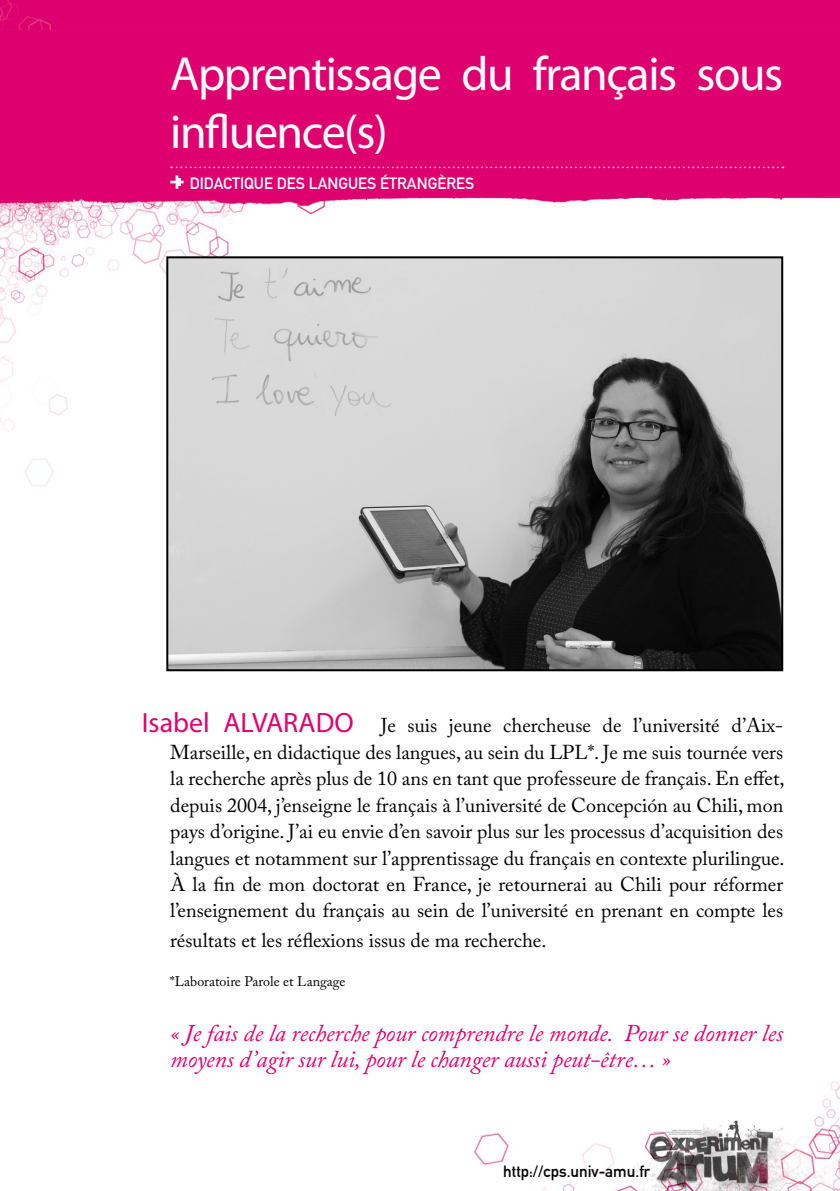
<style>
.page{position:relative;width:840px;height:1191px;background:#fff}
.page>*{position:absolute;margin:0;border:0;box-sizing:border-box;transform-origin:0 0}
.t1{font:48px/57.6px "Myriad Pro";letter-spacing:-.03em;color:#fff}
.t2{font:italic 24px/26.4px "Adobe Caslon Pro";letter-spacing:-.005em;color:#df006e}
.t3{font:20px/26.4px "Adobe Caslon Pro";color:#000;text-align:justify}
.t4{font:700 16px "DIN Alternate";color:#fff}
.t5{font:700 16px "DIN Alternate";color:#000}
.t6{font:14px "Adobe Caslon Pro";color:#000}
.s1{font-family:"Myriad Pro";font-size:28px;color:#df006e}
</style>
<div class="page">
<img style="left:0;top:0;width:839px;height:1191px">
<img style="left:169px;top:259px;width:610px;height:409px">
<div style="left:166px;top:256px;width:616px;height:415px;border:2px solid #000"></div>
<svg style="left:170px;top:175px;width:13px;height:14px"></svg>
<svg style="left:171px;top:167px;width:612px;height:1px"></svg>
<h1 class="t1" style="left:170px;top:44px;width:614px">Apprentissage du français sous influence(s)</h1>
<p class="t4" style="left:190px;top:171px;width:286px">DIDACTIQUE DES LANGUES ÉTRANGÈRES</p>
<p class="t3" style="left:170px;top:712px;width:615px;text-indent:-28px"><span class="s1">Isabel ALVARADO</span> Je suis jeune chercheuse de l’université d’Aix-Marseille, en didactique des langues, au sein du LPL*. Je me suis tournée vers la recherche après plus de 10 ans en tant que professeure de français. En effet, depuis 2004, j’enseigne le français à l’université de Concepción au Chili, mon pays d’origine. J’ai eu envie d’en savoir plus sur les processus d’acquisition des langues et notamment sur l’apprentissage du français en contexte plurilingue.<br>À la fin de mon doctorat en France, je retournerai au Chili pour réformer l’enseignement du français au sein de l’université en prenant en compte les</p>
<p class="t3" style="left:170px;top:927px;width:377px">résultats et les réflexions issus de ma recherche.</p>
<p class="t6" style="left:170px;top:972px;width:177px">*Laboratoire Parole et Langage</p>
<p class="t2" style="left:170px;top:1019px;width:614px">« Je fais de la recherche pour comprendre le monde. Pour se donner les moyens d’agir sur lui, pour le changer aussi peut-être… »</p>
<p class="t5" style="left:503px;top:1158px;width:148px">http://cps.univ-amu.fr</p>
</div>
